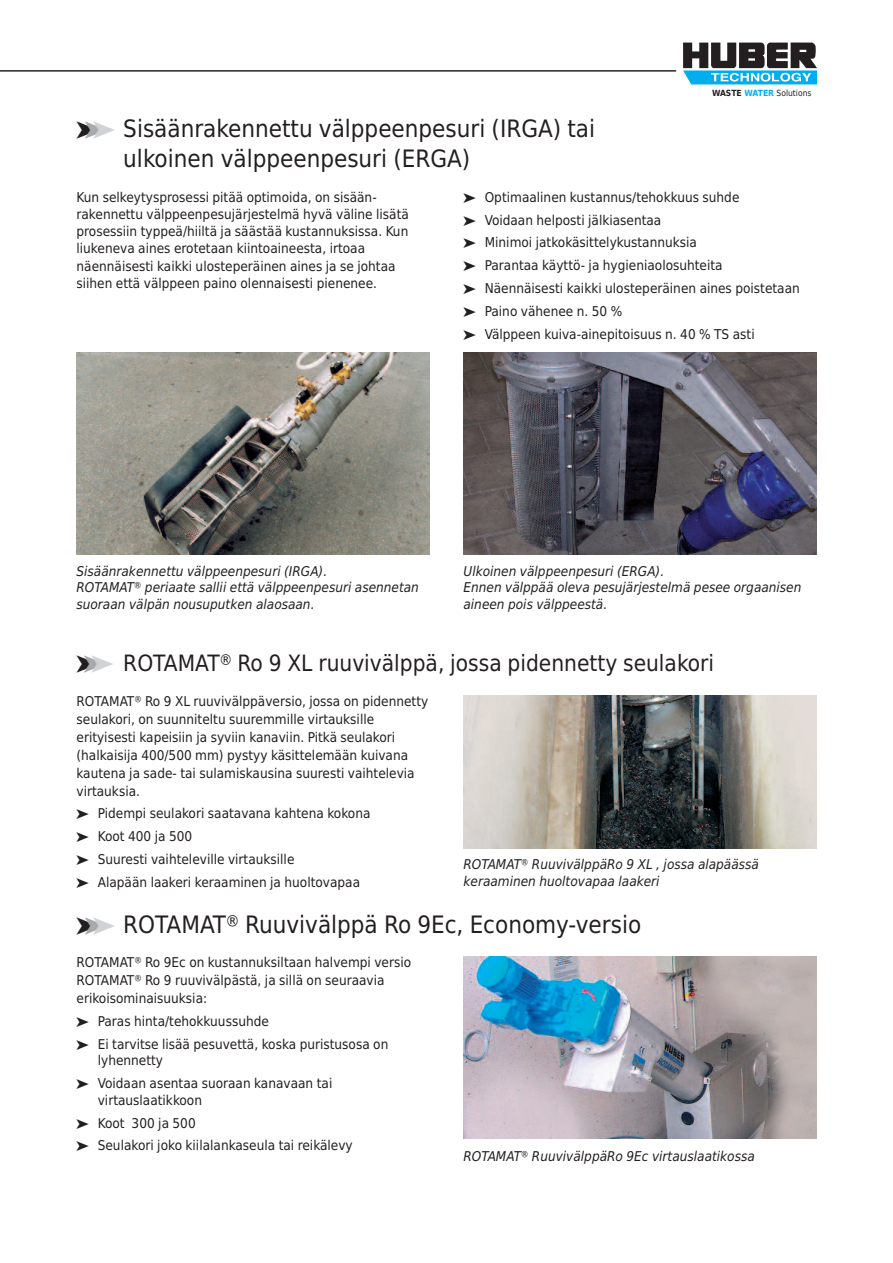
<style>
.page{position:relative;width:893px;height:1263px;background:#fff}
.page>*{position:absolute;margin:0;border:0;box-sizing:border-box;transform-origin:0 0}
.t1{font:24px/30px "Huber Tec";color:#231f20}
.t2{font:22.5px "Huber Tec";color:#231f20}
.t3{font:13.5px/23px "Huber Tec";color:#231f20}
.t4{font:italic 13.5px/16.5px "Huber Tec";color:#231f20}
.t5{font:8.55px "Huber Tec";color:#231f20}
.s1{color:#a8a9ad}
.s2{color:#d1d2d4}
.s3{font-weight:700}
.s4{font-weight:700;color:#00aeef}
.s5{font-size:24px}
.s6{font-size:24px;color:#a8a9ad}
.s7{font-size:24px;color:#d1d2d4}
</style>
<div class="page">
<svg style="left:683px;top:43px;width:134px;height:41px"></svg>
<hr style="left:0;top:71px;width:676px;height:1px;background:#231f20">
<img style="left:77px;top:353px;width:352px;height:202px">
<img style="left:463px;top:695px;width:353px;height:153px">
<img style="left:463px;top:957px;width:353px;height:181px">
<img style="left:463px;top:353px;width:353px;height:202px">
<h1 class="t1" style="left:123px;top:114px;width:473px;text-indent:-47px">➤<span class="s1">➤</span><span class="s2">➤</span> Sisäänrakennettu välppeenpesuri (IRGA) tai ulkoinen välppeenpesuri (ERGA)</h1>
<p class="t5" style="left:712px;top:86px;width:101px"><span class="s3">WASTE</span> <span class="s4">WATER</span> Solutions</p>
<p class="t3" style="left:77px;top:188px;width:334px;line-height:17.2px">Kun selkeytysprosessi pitää optimoida, on sisään&shy;rakennettu välppeenpesujärjestelmä hyvä väline lisätä prosessiin typpeä/hiiltä ja säästää kustannuksissa. Kun liukeneva aines erotetaan kiintoaineesta, irtoaa näennäisesti kaikki ulosteperäinen aines ja se johtaa siihen että välppeen paino olennaisesti pienenee.</p>
<p class="t3" style="left:463px;top:185px;width:338px">➤ Optimaalinen kustannus/tehokkuus suhde<br>➤ Voidaan helposti jälkiasentaa<br>➤ Minimoi jatkokäsittelykustannuksia<br>➤ Parantaa käyttö- ja hygieniaolosuhteita<br>➤ Näennäisesti kaikki ulosteperäinen aines poistetaan ➤ Paino vähenee n. 50 %<br>➤ Välppeen kuiva-ainepitoisuus n. 40 % TS asti</p>
<p class="t4" style="left:77px;top:563px;width:344px">Sisäänrakennettu välppeenpesuri (IRGA).<br>ROTAMAT® periaate sallii että välppeenpesuri asennetan suoraan välpän nousuputken alaosaan.</p>
<p class="t4" style="left:463px;top:563px;width:339px">Ulkoinen välppeenpesuri (ERGA).<br>Ennen välppää oleva pesujärjestelmä pesee orgaanisen aineen pois välppeestä.</p>
<h2 class="t2" style="left:77px;top:650px;width:639px"><span class="s5">➤</span><span class="s6">➤</span><span class="s7">➤</span> ROTAMAT® Ro 9 XL ruuvivälppä, jossa pidennetty seulakori</h2>
<p class="t3" style="left:77px;top:692px;width:353px;line-height:18px">ROTAMAT® Ro 9 XL ruuvivälppäversio, jossa on pidennetty seulakori, on suunniteltu suuremmille virtauksille erityisesti kapeisiin ja syviin kanaviin. Pitkä seulakori (halkaisija 400/500 mm) pystyy käsittelemään kuivana kautena ja sade- tai sulamiskausina suuresti vaihtelevia virtauksia.</p>
<p class="t3" style="left:77px;top:802px;width:295px">➤ Pidempi seulakori saatavana kahtena kokona ➤ Koot 400 ja 500<br>➤ Suuresti vaihteleville virtauksille<br>➤ Alapään laakeri keraaminen ja huoltovapaa</p>
<h1 class="t1" style="left:77px;top:909px;width:566px">➤<span class="s1">➤</span><span class="s2">➤</span> ROTAMAT® Ruuvivälppä Ro 9Ec, Economy-versio</h1>
<p class="t4" style="left:463px;top:856px;width:297px">ROTAMAT® RuuvivälppäRo 9 XL , jossa alapäässä keraaminen huoltovapaa laakeri</p>
<p class="t3" style="left:77px;top:953px;width:336px;line-height:18px">ROTAMAT® Ro 9Ec on kustannuksiltaan halvempi versio<br>ROTAMAT® Ro 9 ruuvivälpästä, ja sillä on seuraavia erikoisominaisuuksia:</p>
<p class="t3" style="left:77px;top:1010px;width:313px">➤ Paras hinta/tehokkuussuhde<br>➤ Ei tarvitse lisää pesuvettä, koska puristusosa on</p>
<p class="t3" style="left:77px;top:1049px;width:257px;text-indent:21px">lyhennetty<br>➤ Voidaan asentaa suoraan kanavaan tai</p>
<p class="t3" style="left:77px;top:1088px;width:278px;text-indent:21px">virtauslaatikkoon<br>➤ Koot 300 ja 500<br>➤ Seulakori joko kiilalankaseula tai reikälevy</p>
<p class="t4" style="left:463px;top:1148px;width:293px">ROTAMAT® RuuvivälppäRo 9Ec virtauslaatikossa</p>
</div>
